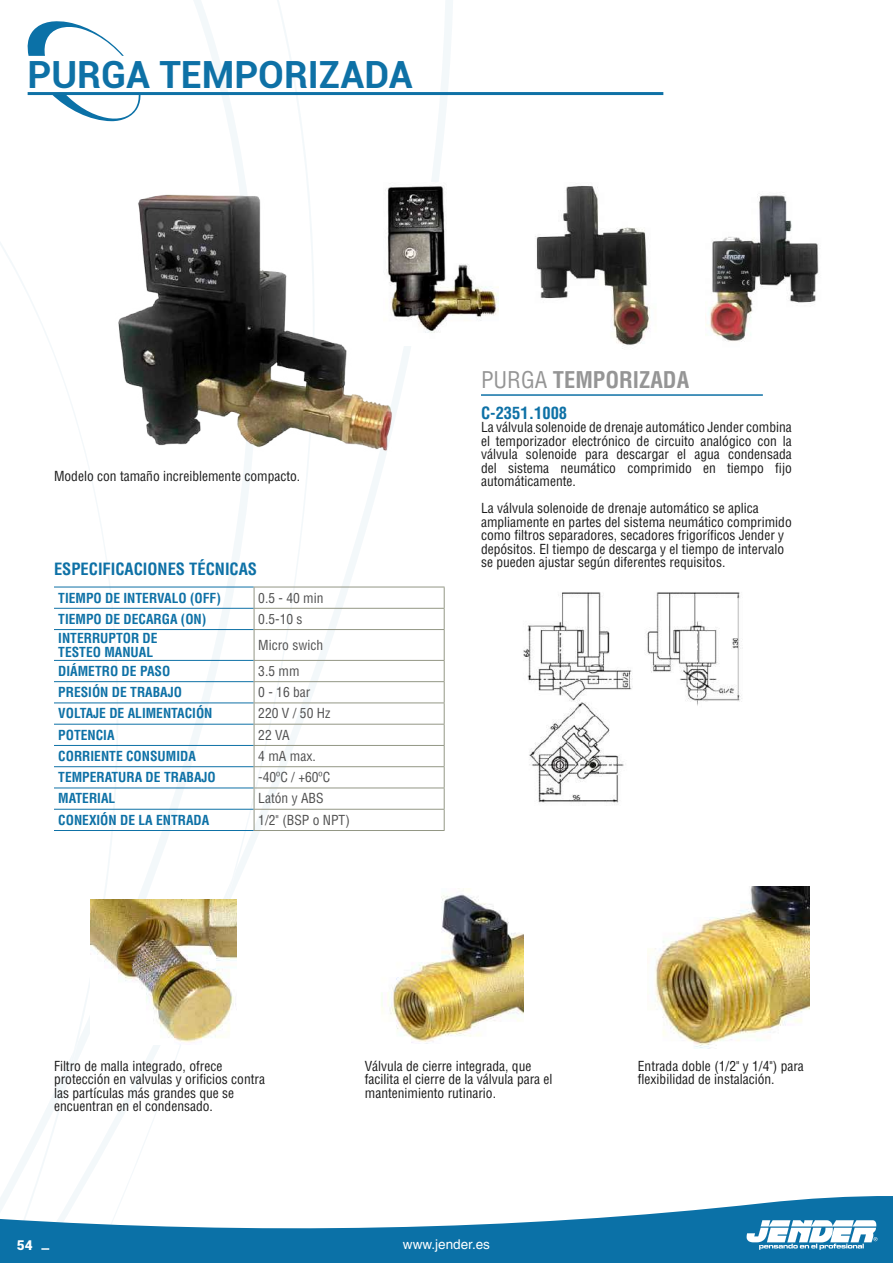
<style>
.page{position:relative;width:893px;height:1263px;background:#fff}
.page>*{position:absolute;margin:0;border:0;box-sizing:border-box;transform-origin:0 0}
.t1{font:700 37.5px "Roboto";color:#0e71a6}
.t2{font:700 condensed 22.5px "Helvetica LT Std";color:#959595}
.t3{font:700 condensed 16.5px "Helvetica LT Std";color:#0e71a6}
.t4{font:condensed 13.5px/13.5px "Helvetica LT Std";color:#1c1c1c}
.t5{font:700 condensed 13.5px/13.5px "Helvetica LT Std";color:#0e71a6}
.t6{font:condensed 13.5px "Helvetica LT Std";color:#505050}
.t7{font:13.5px "Helvetica LT Std";color:#fff}
.t8{font:900 13.5px "Roboto";color:#fff}
.s1{font-weight:400}
</style>
<div class="page">
<svg style="left:372px;top:0;width:83px;height:830px"></svg>
<svg style="left:236px;top:0;width:136px;height:900px"></svg>
<svg style="left:0;top:0;width:236px;height:1196px"></svg>
<svg style="left:0;top:1196px;width:893px;height:67px;fill:#0b71a7"></svg>
<svg style="left:41px;top:1248px;width:8px;height:2px"></svg>
<svg style="left:747px;top:1220px;width:130px;height:30px"></svg>
<svg style="left:27px;top:20px;width:114px;height:101px"></svg>
<hr style="left:28px;top:92px;width:635px;height:3px;background:#0e71a6">
<img style="left:535px;top:185px;width:115px;height:164px">
<img style="left:54px;top:188px;width:364px;height:274px">
<hr style="left:481px;top:394px;width:282px;height:2px;background:#0e71a6">
<hr style="left:54px;top:587px;width:200px;height:1px;background:#0e71a6">
<hr style="left:54px;top:608px;width:200px;height:1px;background:#0e71a6">
<hr style="left:54px;top:629px;width:200px;height:1px;background:#0e71a6">
<hr style="left:54px;top:660px;width:200px;height:1px;background:#0e71a6">
<hr style="left:54px;top:681px;width:200px;height:1px;background:#0e71a6">
<hr style="left:54px;top:702px;width:200px;height:1px;background:#0e71a6">
<hr style="left:54px;top:724px;width:200px;height:1px;background:#0e71a6">
<hr style="left:54px;top:745px;width:200px;height:1px;background:#0e71a6">
<hr style="left:54px;top:766px;width:200px;height:1px;background:#0e71a6">
<hr style="left:54px;top:788px;width:200px;height:1px;background:#0e71a6">
<hr style="left:54px;top:809px;width:200px;height:1px;background:#0e71a6">
<hr style="left:54px;top:830px;width:200px;height:1px;background:#0e71a6">
<hr style="left:254px;top:587px;width:191px;height:1px;background:#939785">
<hr style="left:254px;top:608px;width:191px;height:1px;background:#939785">
<svg style="left:254px;top:587px;width:1px;height:42px"></svg>
<svg style="left:444px;top:587px;width:1px;height:42px"></svg>
<hr style="left:254px;top:629px;width:191px;height:1px;background:#939785">
<hr style="left:254px;top:630px;width:1px;height:30px;background:#939785">
<hr style="left:444px;top:630px;width:1px;height:30px;background:#939785">
<hr style="left:254px;top:660px;width:191px;height:1px;background:#939785">
<hr style="left:254px;top:681px;width:191px;height:1px;background:#939785">
<hr style="left:254px;top:702px;width:191px;height:1px;background:#939785">
<hr style="left:254px;top:724px;width:191px;height:1px;background:#939785">
<hr style="left:254px;top:745px;width:191px;height:1px;background:#939785">
<hr style="left:254px;top:766px;width:191px;height:1px;background:#939785">
<hr style="left:254px;top:788px;width:191px;height:1px;background:#939785">
<hr style="left:254px;top:809px;width:191px;height:1px;background:#939785">
<svg style="left:254px;top:661px;width:1px;height:169px"></svg>
<svg style="left:444px;top:661px;width:1px;height:169px"></svg>
<hr style="left:254px;top:830px;width:191px;height:1px;background:#939785">
<img style="left:647px;top:886px;width:163px;height:163px">
<img style="left:90px;top:900px;width:147px;height:144px">
<img style="left:366px;top:888px;width:157px;height:156px">
<img style="left:384px;top:183px;width:114px;height:162px">
<img style="left:705px;top:195px;width:114px;height:147px">
<img style="left:523px;top:592px;width:219px;height:211px">
<h1 class="t1" style="left:28px;top:48px;width:386px">PURGA TEMPORIZADA</h1>
<p class="t4" style="left:54px;top:469px;width:248px">Modelo con tamaño increiblemente compacto.</p>
<p class="t3" style="left:54px;top:558px;width:205px">ESPECIFICACIONES TÉCNICAS</p>
<p class="t5" style="left:58px;top:591px;width:164px">TIEMPO DE INTERVALO (OFF)</p>
<p class="t6" style="left:258px;top:589px;width:67px">0.5 - 40 min</p>
<p class="t5" style="left:58px;top:612px;width:150px">TIEMPO DE DECARGA (ON)</p>
<p class="t6" style="left:258px;top:610px;width:46px">0.5-10 s</p>
<p class="t5" style="left:58px;top:631px;width:101px">INTERRUPTOR DE<br>TESTEO MANUAL</p>
<p class="t6" style="left:258px;top:636px;width:66px">Micro swich</p>
<p class="t5" style="left:58px;top:664px;width:114px">DIÁMETRO DE PASO</p>
<p class="t6" style="left:258px;top:662px;width:43px">3.5 mm</p>
<p class="t5" style="left:58px;top:685px;width:125px">PRESIÓN DE TRABAJO</p>
<p class="t6" style="left:258px;top:684px;width:54px">0 - 16 bar</p>
<p class="t5" style="left:58px;top:707px;width:156px">VOLTAJE DE ALIMENTACIÓN</p>
<p class="t6" style="left:258px;top:705px;width:74px">220 V / 50 Hz</p>
<p class="t5" style="left:58px;top:728px;width:58px">POTENCIA</p>
<p class="t6" style="left:258px;top:726px;width:33px">22 VA</p>
<p class="t5" style="left:58px;top:749px;width:139px">CORRIENTE CONSUMIDA</p>
<p class="t6" style="left:258px;top:747px;width:59px">4 mA max.</p>
<p class="t5" style="left:58px;top:770px;width:159px">TEMPERATURA DE TRABAJO</p>
<p class="t6" style="left:258px;top:769px;width:73px">-40ºC / +60ºC</p>
<p class="t5" style="left:58px;top:792px;width:59px">MATERIAL</p>
<p class="t6" style="left:258px;top:790px;width:67px">Latón y ABS</p>
<p class="t5" style="left:58px;top:813px;width:153px">CONEXIÓN DE LA ENTRADA</p>
<p class="t6" style="left:258px;top:811px;width:93px">1/2" (BSP o NPT)</p>
<h2 class="t2" style="left:481px;top:365px;width:210px"><span class="s1">PURGA</span> TEMPORIZADA</h2>
<p class="t3" style="left:481px;top:402px;width:88px">C-2351.1008</p>
<p class="t4" style="left:481px;top:421px;width:312px;text-align:justify">La válvula solenoide de drenaje automático Jender combina el temporizador electrónico de circuito analógico con la válvula solenoide para descargar el agua condensada del sistema neumático comprimido en tiempo fijo automáticamente.</p>
<p class="t4" style="left:481px;top:502px;width:312px">La válvula solenoide de drenaje automático se aplica ampliamente en partes del sistema neumático comprimido como filtros separadores, secadores frigoríficos Jender y depósitos. El tiempo de descarga y el tiempo de intervalo se pueden ajustar según diferentes requisitos.</p>
<p class="t4" style="left:54px;top:1059px;width:213px">Filtro de malla integrado, ofrece protección en valvulas y orificios contra las partículas más grandes que se encuentran en el condensado.</p>
<p class="t4" style="left:365px;top:1059px;width:189px">Válvula de cierre integrada, que facilita el cierre de la válvula para el mantenimiento rutinario.</p>
<p class="t4" style="left:638px;top:1059px;width:168px">Entrada doble (1/2" y 1/4") para flexibilidad de instalación.</p>
<p class="t8" style="left:17px;top:1235px;width:17px">54</p>
<p class="t7" style="left:403px;top:1237px;width:89px">www.jender.es</p>
</div>
